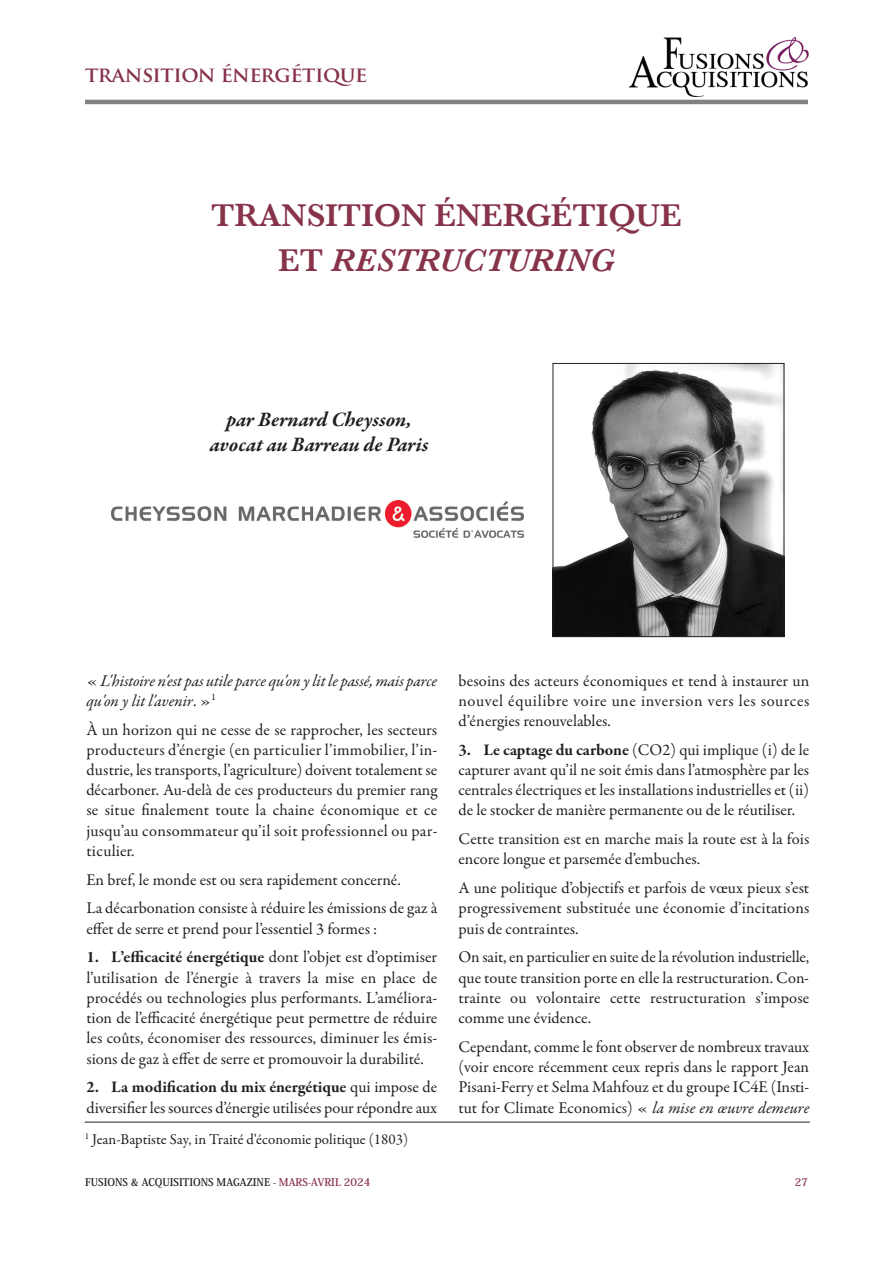
<style>
.page{position:relative;width:893px;height:1263px;background:#fff}
.page>*{position:absolute;margin:0;border:0;box-sizing:border-box;transform-origin:0 0}
.t1{font:600 33px "Baskerville";color:#87334a}
.t2{font:italic 600 33px "Baskerville";color:#87334a}
.t3{font:italic 700 21px "Garamond Premr Pro";color:#231f20}
.t4{font:700 21px "Trajan Pro";letter-spacing:-.02em;color:#87334a}
.t5{font:16.5px/20.2px "Garamond Premr Pro";color:#231f20;text-align:justify}
.t6{font:italic 16.5px/20.2px "Garamond Premr Pro";letter-spacing:-.01em;color:#231f20}
.t7{font:15px "Garamond Premr Pro";color:#231f20}
.t8{font:700 10.5px "Koz Min Pro";color:#231f20}
.t9{font:700 10.5px "Koz Min Pro";color:#87334a}
.s1{font-style:normal}
.s2{font-weight:700}
.s3{font-style:italic}
.s4{color:#87334a}
</style>
<div class="page">
<img style="left:630px;top:37px;width:178px;height:59px">
<hr style="left:85px;top:100px;width:723px;height:4px;background:#848280">
<img style="left:555px;top:365px;width:227px;height:270px">
<div style="left:553px;top:363px;width:231px;height:274px;border:1px solid #231f20"></div>
<img style="left:112px;top:501px;width:411px;height:36px">
<hr style="left:85px;top:1122px;width:725px;height:1px;background:#231f20">
<p class="t4" style="left:85px;top:63px;width:284px">TRANSITION ÉNERGÉTIQUE</p>
<p class="t1" style="left:211px;top:196px;width:472px">TRANSITION ÉNERGÉTIQUE</p>
<p class="t2" style="left:278px;top:241px;width:338px"><span class="s1">ET</span> RESTRUCTURING</p>
<p class="t3" style="left:226px;top:411px;width:187px">par Bernard Cheysson,</p>
<p class="t3" style="left:210px;top:436px;width:220px">avocat au Barreau de Paris</p>
<p class="t6" style="left:86px;top:672px;width:352px"><span class="s1">«</span> L'histoire n'est pas utile parce qu'on y lit le passé, mais parce qu'on y lit l'avenir<span class="s1">. »</span><sup>1</sup></p>
<p class="t5" style="left:86px;top:721px;width:353px">À un horizon qui ne cesse de se rapprocher, les secteurs producteurs d’énergie (en particulier l’immobilier, l’in&shy;dustrie, les transports, l’agriculture) doivent totalement se décarboner. Au-delà de ces producteurs du premier rang se situe finalement toute la chaine économique et ce jusqu’au consommateur qu’il soit professionnel ou par&shy;ticulier.</p>
<p class="t5" style="left:86px;top:871px;width:316px">En bref, le monde est ou sera rapidement concerné.</p>
<p class="t5" style="left:86px;top:900px;width:352px">La décarbonation consiste à réduire les émissions de gaz à effet de serre et prend pour l’essentiel 3 formes :</p>
<p class="t5" style="left:86px;top:949px;width:352px"><span class="s2">1. L’efficacité énergétique</span> dont l’objet est d’optimiser l’utilisation de l’énergie à travers la mise en place de procédés ou technologies plus performants. L’améliora&shy;tion de l’efficacité énergétique peut permettre de réduire les coûts, économiser des ressources, diminuer les émis&shy;sions de gaz à effet de serre et promouvoir la durabilité.</p>
<p class="t5" style="left:86px;top:1079px;width:352px"><span class="s2">2. La modification du mix énergétique</span> qui impose de diversifier les sources d’énergie utilisées pour répondre aux</p>
<p class="t7" style="left:85px;top:1133px;width:325px"><sup>1</sup> Jean-Baptiste Say, in Traité d'économie politique (1803)</p>
<p class="t5" style="left:458px;top:672px;width:352px">besoins des acteurs économiques et tend à instaurer un nouvel équilibre voire une inversion vers les sources d’énergies renouvelables.</p>
<p class="t5" style="left:458px;top:741px;width:352px"><span class="s2">3. Le captage du carbone</span> (CO2) qui implique (i) de le capturer avant qu’il ne soit émis dans l’atmosphère par les centrales électriques et les installations industrielles et (ii) de le stocker de manière permanente ou de le réutiliser.</p>
<p class="t5" style="left:458px;top:830px;width:352px">Cette transition est en marche mais la route est à la fois encore longue et parsemée d’embuches.</p>
<p class="t5" style="left:458px;top:879px;width:352px">A une politique d’objectifs et parfois de vœux pieux s’est progressivement substituée une économie d’incitations puis de contraintes.</p>
<p class="t5" style="left:458px;top:949px;width:352px">On sait, en particulier en suite de la révolution industrielle, que toute transition porte en elle la restructuration. Con&shy;trainte ou volontaire cette restructuration s’impose comme une évidence.</p>
<p class="t5" style="left:458px;top:1038px;width:352px">Cependant, comme le font observer de nombreux travaux (voir encore récemment ceux repris dans le rapport Jean Pisani-Ferry et Selma Mahfouz et du groupe IC4E (Insti&shy;tut for Climate Economics) « <span class="s3">la mise en œuvre demeure</span></p>
<p class="t8" style="left:85px;top:1177px;width:287px">FUSIONS &amp; ACQUISITIONS MAGAZINE - <span class="s4">MARS-AVRIL 2024</span></p>
<p class="t9" style="left:795px;top:1177px;width:15px">27</p>
</div>
